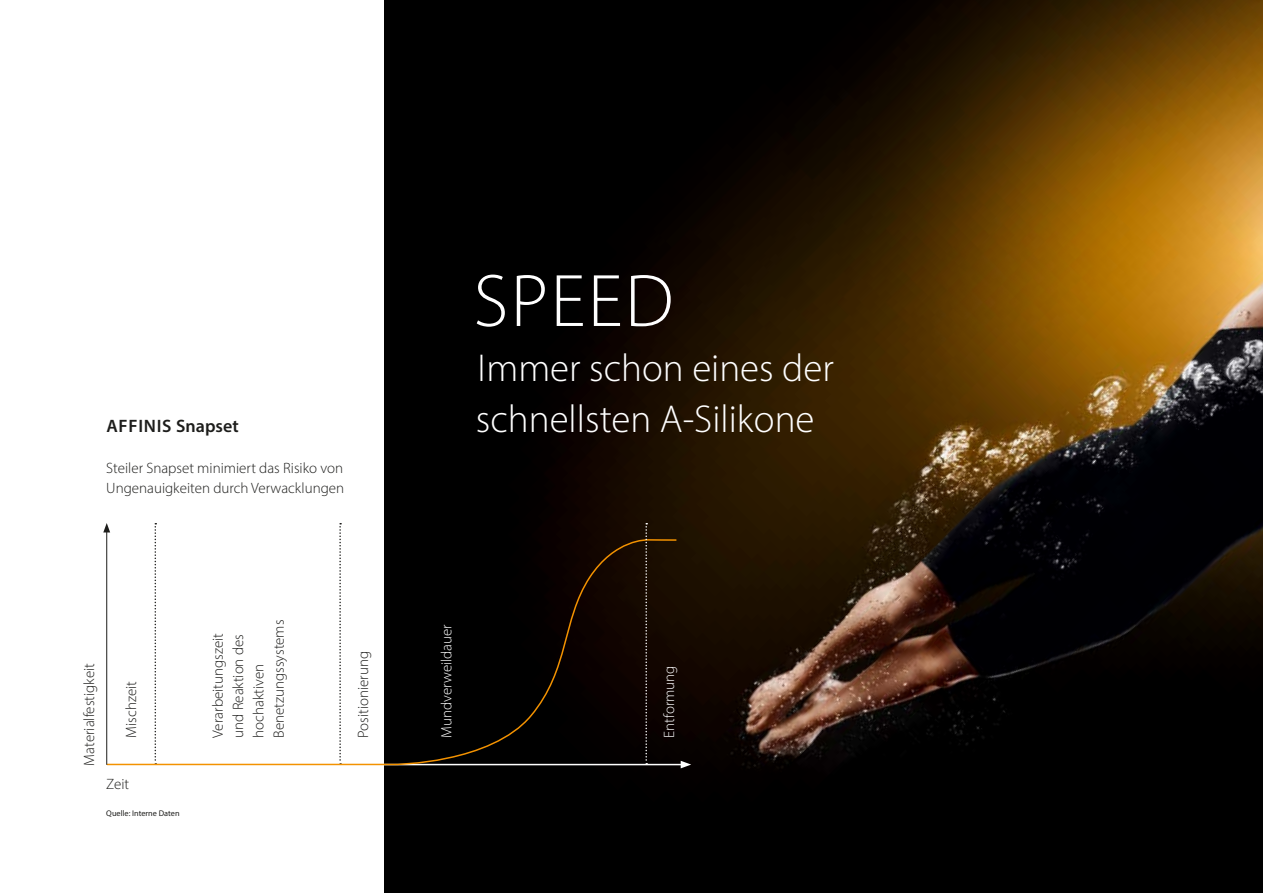
<style>
.page{position:relative;width:1263px;height:893px;background:#fff}
.page>*{position:absolute;margin:0;border:0;box-sizing:border-box;transform-origin:0 0}
.t1{font:300 75px "Myriad Pro";letter-spacing:.03em;color:#fff}
.t2{font:300 39px "Myriad Pro";color:#fff}
.t3{font:600 18px "Myriad Pro";letter-spacing:.02em;color:#1d1d1b}
.t4{font:300 15px/20.2px "Myriad Pro";color:#1d1d1b}
.t5{font:300 15px "Myriad Pro";color:#fff}
.t6{font:8.25px "Myriad Pro";color:#1d1d1b}
</style>
<div class="page">
<img style="left:385px;top:0;width:878px;height:893px">
<svg style="left:339px;top:523px;width:2px;height:14px"></svg>
<hr style="left:107px;top:764px;width:576px;height:1px;background:#fff">
<svg style="left:681px;top:761px;width:10px;height:7px"></svg>
<svg style="left:107px;top:537px;width:571px;height:229px"></svg>
<svg style="left:645px;top:523px;width:2px;height:242px"></svg>
<hr style="left:106px;top:530px;width:1px;height:235px;background:#1d1d1b">
<svg style="left:103px;top:523px;width:7px;height:9px"></svg>
<p class="t3" style="left:106px;top:415px;width:134px">AFFINIS Snapset</p>
<p class="t4" style="left:106px;top:458px;width:239px">Steiler Snapset minimiert das Risiko von<br>Ungenauigkeiten durch Verwacklungen</p>
<p class="t4" style="left:79px;top:765px;width:104px;rotate:-90deg">Materialfestigkeit</p>
<p class="t4" style="left:121px;top:738px;width:58px;rotate:-90deg">Mischzeit</p>
<p class="t4" style="left:106px;top:773px;width:24px">Zeit</p>
<p class="t6" style="left:106px;top:808px;width:75px">Quelle: Interne Daten</p>
<p class="t4" style="left:208px;top:738px;width:120px;rotate:-90deg">Verarbeitungszeit und Reaktion des hochaktiven<br>Benetzungssystems</p>
<p class="t4" style="left:353px;top:738px;width:88px;rotate:-90deg">Positionierung</p>
<h1 class="t1" style="left:473px;top:256px;width:201px">SPEED</h1>
<h2 class="t2" style="left:478px;top:345px;width:358px">Immer schon eines der</h2>
<h2 class="t2" style="left:476px;top:396px;width:340px">schnellsten A-Silikone</h2>
<p class="t5" style="left:437px;top:738px;width:115px;rotate:-90deg">Mundverweildauer</p>
<p class="t5" style="left:660px;top:738px;width:74px;rotate:-90deg">Entformung</p>
</div>
